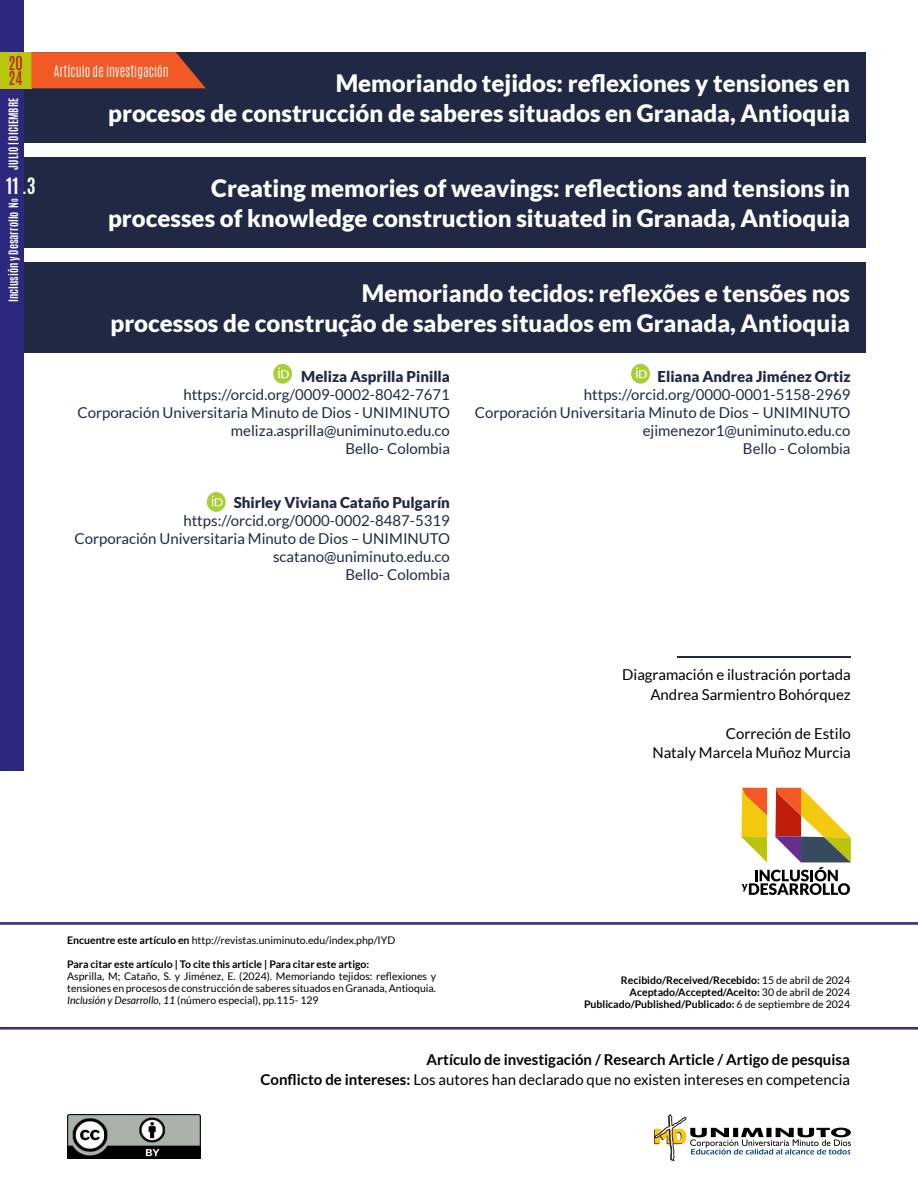
<style>
.page{position:relative;width:918px;height:1188px;background:#fff}
.page>*{position:absolute;margin:0;border:0;box-sizing:border-box;transform-origin:0 0}
.t1{font:900 24px/30px "Lato";color:#fff;text-align:right}
.t2{font:700 18.75px "Antonio";color:#fff}
.t3{font:16.2px/15.3px "Antonio";color:#bf1c0a}
.t4{font:15px/18px "Lato";color:#212844;text-align:right}
.t5{font:700 15px/19.5px "Lato";color:#000;text-align:right}
.t6{font:15px/19.5px "Lato";color:#000;text-align:right}
.t7{font:900 15px "Lato";color:#212844}
.t8{font:300 13.5px "Antonio";color:#fff}
.t9{font:700 10.8px "Antonio";color:#fff}
.t10{font:10.5px/12px "Lato";color:#000;text-align:justify}
.t11{font:700 10.5px/12px "Lato";color:#000;text-align:right}
.s1{font-style:inherit}
.s2{font-size:7.5px}
.s3{font-weight:700}
.s4{font-style:italic}
.s5{font-weight:400}
</style>
<div class="page">
<div style="left:0;top:52px;width:866px;height:91px;background:#212844"></div>
<div style="left:0;top:157px;width:866px;height:91px;background:#212844"></div>
<div style="left:0;top:262px;width:866px;height:91px;background:#212844"></div>
<div style="left:0;top:922px;width:918px;height:3px;background:#535353;border:1px solid #2d277d"></div>
<div style="left:0;top:1027px;width:918px;height:2px;background:#535353;border:1px solid #2d277d"></div>
<img style="left:68px;top:1114px;width:132px;height:44px">
<svg style="left:654px;top:1114px;width:197px;height:47px"></svg>
<hr style="left:677px;top:656px;width:174px;height:2px;background:#212844">
<svg style="left:741px;top:788px;width:110px;height:107px"></svg>
<div style="left:0;top:0;width:23px;height:770px;background:#2d277d"></div>
<div style="left:0;top:52px;width:31px;height:36px;background:#b9c50f"></div>
<svg style="left:31px;top:52px;width:175px;height:36px;background:#de5426"></svg>
<svg style="left:631px;top:364px;width:19px;height:20px"></svg>
<svg style="left:636px;top:367px;width:11px;height:11px"></svg>
<svg style="left:273px;top:364px;width:19px;height:20px"></svg>
<svg style="left:278px;top:367px;width:11px;height:11px"></svg>
<svg style="left:207px;top:492px;width:19px;height:20px"></svg>
<svg style="left:212px;top:496px;width:11px;height:10px"></svg>
<p class="t3" style="left:8px;top:55px;width:16px">20<br>24</p>
<p class="t9" style="left:5px;top:170px;width:73px;rotate:-90deg">JULIO | DICIEMBRE</p>
<p class="t2" style="left:6px;top:172px;width:31px">11 .3</p>
<p class="t9" style="left:5px;top:302px;width:105px;rotate:-90deg">Inclusión y Desarrollo <span class="s1">N</span><span class="s2">o</span></p>
<p class="t8" style="left:54px;top:62px;width:117px">Artículo de investigación</p>
<h1 class="t1" style="left:108px;top:68px;width:743px">Memoriando tejidos: reflexiones y tensiones en<br>procesos de construcción de saberes situados en Granada, Antioquia</h1>
<h1 class="t1" style="left:108px;top:173px;width:744px">Creating memories of weavings: reflections and tensions in processes of knowledge construction situated in Granada, Antioquia</h1>
<h1 class="t1" style="left:111px;top:278px;width:741px">Memoriando tecidos: reflexões e tensões nos<br>processos de construção de saberes situados em Granada, Antioquia</h1>
<p class="t7" style="left:301px;top:367px;width:150px">Meliza Asprilla Pinilla</p>
<p class="t4" style="left:78px;top:385px;width:374px">https://orcid.org/0009-0002-8042-7671<br>Corporación Universitaria Minuto de Dios - UNIMINUTO meliza.asprilla@uniminuto.edu.co<br>Bello- Colombia</p>
<p class="t7" style="left:234px;top:493px;width:218px">Shirley Viviana Cataño Pulgarín</p>
<p class="t4" style="left:74px;top:511px;width:377px">https://orcid.org/0000-0002-8487-5319<br>Corporación Universitaria Minuto de Dios – UNIMINUTO scatano@uniminuto.edu.co<br>Bello- Colombia</p>
<p class="t7" style="left:658px;top:367px;width:194px">Eliana Andrea Jiménez Ortiz</p>
<p class="t4" style="left:475px;top:385px;width:377px">https://orcid.org/0000-0001-5158-2969<br>Corporación Universitaria Minuto de Dios – UNIMINUTO ejimenezor1@uniminuto.edu.co<br>Bello - Colombia</p>
<p class="t6" style="left:622px;top:665px;width:230px">Diagramación e ilustración portada<br>Andrea Sarmientro Bohórquez</p>
<p class="t6" style="left:652px;top:724px;width:200px">Correción de Estilo<br>Nataly Marcela Muñoz Murcia</p>
<p class="t10" style="left:67px;top:934px;width:330px"><span class="s3">Encuentre este artículo en</span> http://revistas.uniminuto.edu/index.php/IYD</p>
<p class="t11" style="left:67px;top:958px;width:304px">Para citar este artículo | To cite this article | Para citar este artigo:</p>
<p class="t10" style="left:67px;top:970px;width:371px">Asprilla, M; Cataño, S. y Jiménez, E. (2024). Memoriando tejidos: reflexiones y tensiones en procesos de construcción de saberes situados en Granada, Antioquia<span class="s4">.<br>Inclusión y Desarrollo, 11</span> (número especial), pp.115- 129</p>
<p class="t11" style="left:584px;top:974px;width:268px">Recibido/Received/Recebido: <span class="s5">15 de abril de 2024<br></span>Aceptado/Accepted/Aceito: <span class="s5">30 de abril de 2024<br></span>Publicado/Published/Publicado: <span class="s5">6 de septiembre de 2024</span></p>
<p class="t5" style="left:261px;top:1050px;width:591px">Artículo de investigación / Research Article / Artigo de pesquisa<br>Conflicto de intereses: <span class="s5">Los autores han declarado que no existen intereses en competencia</span></p>
</div>
